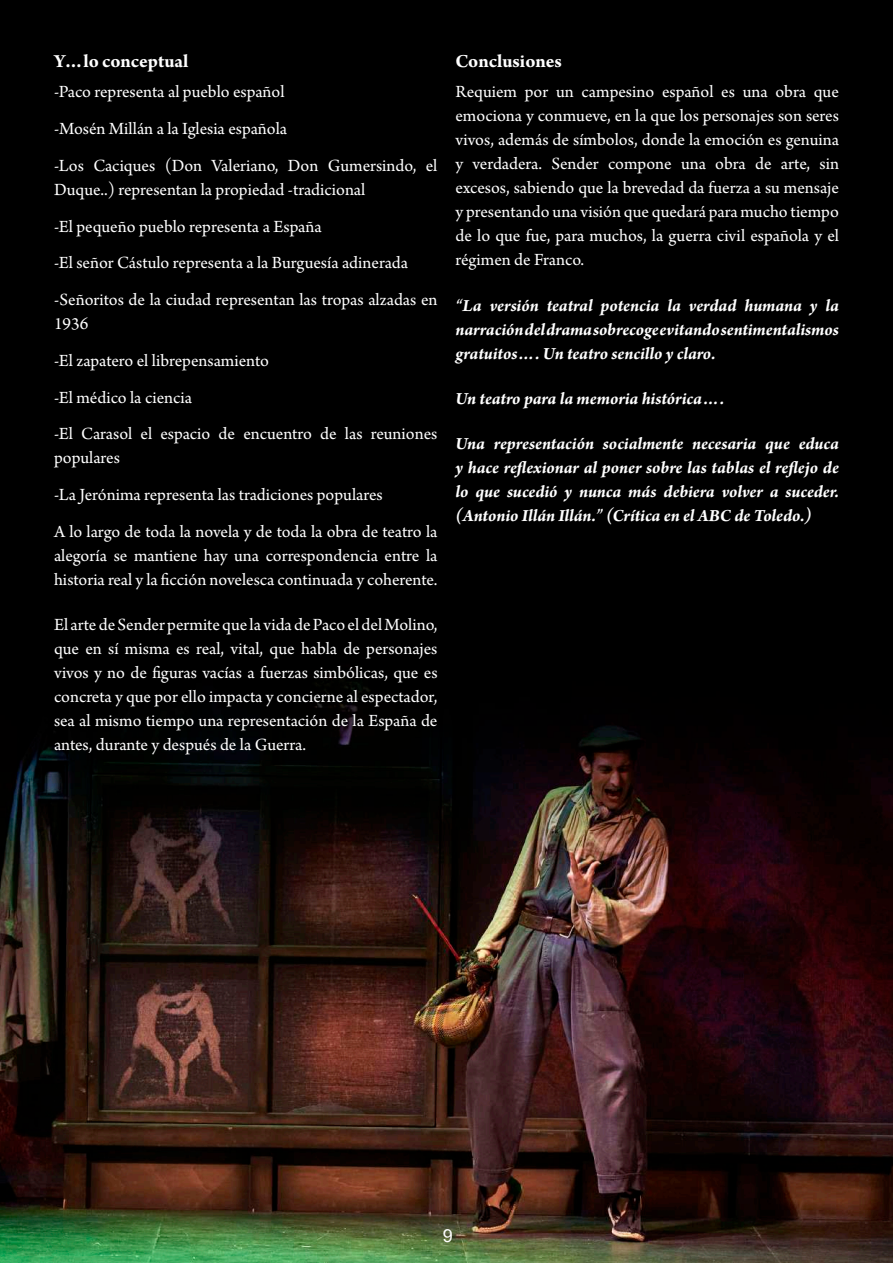
<style>
.page{position:relative;width:893px;height:1263px;background:#fff}
.page>*{position:absolute;margin:0;border:0;box-sizing:border-box;transform-origin:0 0}
.t1{font:700 19.5px "Arno Pro";letter-spacing:-.005em;color:#fff}
.t2{font:18px/24px "Arno Pro";letter-spacing:-.005em;color:#fff}
.t3{font:italic 700 18px/24px "Arno Pro";letter-spacing:-.005em;color:#fff;text-align:justify}
.t4{font:18px "Minion Pro";color:#fff}
.t5{font:18px "Arial";color:#fff}
</style>
<div class="page">
<img style="left:0;top:0;width:893px;height:1263px">
<p class="t1" style="left:54px;top:50px;width:136px">Y…lo conceptual</p>
<p class="t2" style="left:54px;top:74px;width:385px;line-height:36.8px">-Paco representa al pueblo español<br>-Mosén Millán a la Iglesia española<br>-Los Caciques (Don Valeriano, Don Gumersindo, el</p>
<p class="t2" style="left:54px;top:172px;width:385px;line-height:36.8px">Duque..) representan la propiedad -tradicional<br>-El pequeño pueblo representa a España<br>-El señor Cástulo representa a la Burguesía adinerada -Señoritos de la ciudad representan las tropas alzadas en</p>
<p class="t2" style="left:54px;top:306px;width:385px;line-height:36.8px">1936<br>-El zapatero el librepensamiento<br>-El médico la ciencia<br>-El Carasol el espacio de encuentro de las reuniones</p>
<p class="t2" style="left:54px;top:440px;width:385px;line-height:36.8px">populares<br>-La Jerónima representa las tradiciones populares<br>A lo largo de toda la novela y de toda la obra de teatro la</p>
<p class="t2" style="left:54px;top:544px;width:385px">alegoría se mantiene hay una correspondencia entre la historia real y la ficción novelesca continuada y coherente.</p>
<p class="t2" style="left:54px;top:614px;width:385px;text-align:justify">El arte de Sender permite que la vida de Paco el del Molino, que en sí misma es real, vital, que habla de personajes vivos y no de figuras vacías a fuerzas simbólicas, que es concreta y que por ello impacta y concierne al espectador, sea al mismo tiempo una representación de la España de antes, durante y después de la Guerra.</p>
<p class="t1" style="left:455px;top:50px;width:108px">Conclusiones</p>
<p class="t2" style="left:455px;top:81px;width:385px;text-align:justify">Requiem por un campesino español es una obra que emociona y conmueve, en la que los personajes son seres vivos, además de símbolos, donde la emoción es genuina y verdadera. Sender compone una obra de arte, sin excesos, sabiendo que la brevedad da fuerza a su mensaje y presentando una visión que quedará para mucho tiempo de lo que fue, para muchos, la guerra civil española y el régimen de Franco.</p>
<p class="t3" style="left:455px;top:294px;width:385px">“La versión teatral potencia la verdad humana y la narración del drama sobrecoge evitando sentimentalismos gratuitos…. Un teatro sencillo y claro.</p>
<p class="t3" style="left:455px;top:387px;width:270px">Un teatro para la memoria histórica….</p>
<p class="t3" style="left:455px;top:432px;width:385px">Una representación socialmente necesaria que educa y hace reflexionar al poner sobre las tablas el reflejo de lo que sucedió y nunca más debiera volver a suceder. (Antonio Illán Illán.” (Crítica en el ABC de Toledo.)</p>
<p class="t5" style="left:443px;top:1224px;width:12px">9</p>
<p class="t4" style="left:440px;top:1225px;width:14px">10</p>
</div>
